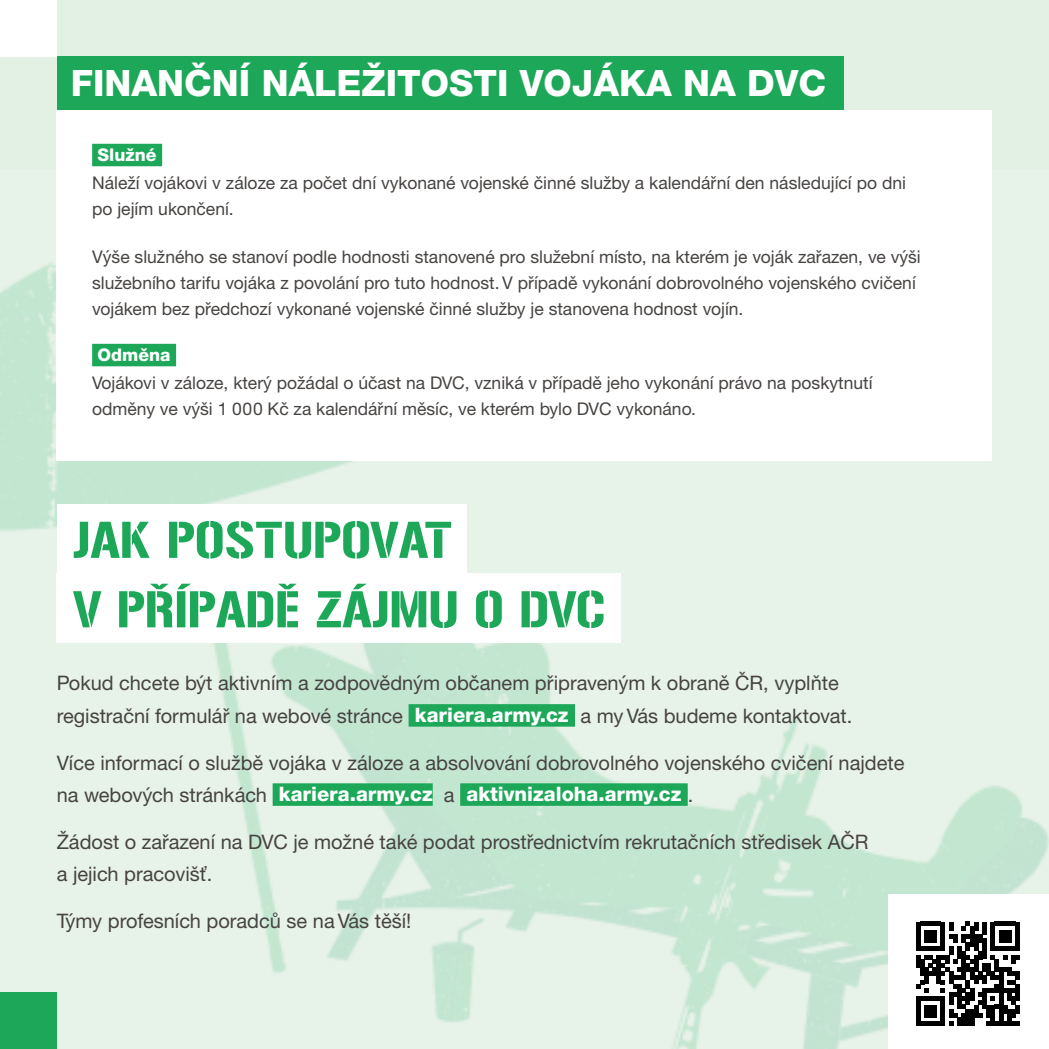
<style>
.page{position:relative;width:1049px;height:1049px;background:#e3f0e4}
.page>*{position:absolute;margin:0;border:0;box-sizing:border-box;transform-origin:0 0}
.t1{font:51.25px/69.5px "Gunplay";color:#1da859}
.t2{font:800 36.5px "Helvetica Neue CE";color:#fff}
.t3{font:20px/32.5px "Helvetica Neue CE";color:#464341}
.t4{font:17.5px/26.2px "Helvetica Neue CE";color:#464341}
.t5{font:800 17.5px "Helvetica Neue CE";color:#fff}
.s1{font-weight:800;color:#fff}
</style>
<div class="page">
<img style="left:0;top:169px;width:1049px;height:880px">
<div style="left:57px;top:110px;width:935px;height:351px;background:#fff"></div>
<div style="left:92px;top:144px;width:70px;height:22px;background:#1da859"></div>
<div style="left:92px;top:344px;width:84px;height:22px;background:#1da859"></div>
<div style="left:0;top:992px;width:57px;height:57px;background:#1da859"></div>
<div style="left:0;top:0;width:57px;height:57px;background:#fff"></div>
<div style="left:57px;top:57px;width:786px;height:53px;background:#1da859"></div>
<div style="left:409px;top:704px;width:166px;height:23px;background:#1da859"></div>
<div style="left:273px;top:783px;width:160px;height:23px;background:#1da859"></div>
<div style="left:460px;top:783px;width:228px;height:23px;background:#1da859"></div>
<div style="left:57px;top:504px;width:409px;height:69px;background:#fff"></div>
<div style="left:57px;top:573px;width:564px;height:70px;background:#fff"></div>
<div style="left:889px;top:895px;width:160px;height:154px;background:#fff"></div>
<svg style="left:916px;top:922px;width:104px;height:103px"></svg>
<h2 class="t2" style="left:71px;top:61px;width:757px">FINANČNÍ NÁLEŽITOSTI VOJÁKA NA DVC</h2>
<p class="t5" style="left:98px;top:144px;width:60px">Služné</p>
<p class="t4" style="left:92px;top:170px;width:815px">Náleží vojákovi v záloze za počet dní vykonané vojenské činné služby a kalendářní den následující po dni po jejím ukončení.</p>
<p class="t4" style="left:92px;top:243px;width:830px">Výše služného se stanoví podle hodnosti stanovené pro služební místo, na kterém je voják zařazen, ve výši služebního tarifu vojáka z povolání pro tuto hodnost. V případě vykonání dobrovolného vojenského cvičení vojákem bez předchozí vykonané vojenské činné služby je stanovena hodnost vojín.</p>
<p class="t5" style="left:98px;top:344px;width:74px">Odměna</p>
<p class="t4" style="left:92px;top:370px;width:782px">Vojákovi v záloze, který požádal o účast na DVC, vzniká v případě jeho vykonání právo na poskytnutí odměny ve výši 1 000 Kč za kalendářní měsíc, ve kterém bylo DVC vykonáno.</p>
<h1 class="t1" style="left:73px;top:501px;width:534px">JAK POSTUPOVAT<br>V PŘÍPADĚ ZÁJMU O DVC</h1>
<p class="t3" style="left:57px;top:667px;width:797px">Pokud chcete být aktivním a zodpovědným občanem připraveným k obraně ČR, vyplňte registrační formulář na webové stránce <span class="s1">kariera.army.cz</span> a my Vás budeme kontaktovat.</p>
<p class="t3" style="left:57px;top:747px;width:849px;line-height:31.2px">Více informací o službě vojáka v záloze a absolvování dobrovolného vojenského cvičení najdete na webových stránkách <span class="s1">kariera.army.cz</span> a <span class="s1">aktivnizaloha.army.cz</span> .</p>
<p class="t3" style="left:57px;top:825px;width:813px">Žádost o zařazení na DVC je možné také podat prostřednictvím rekrutačních středisek AČR a jejich pracovišť.</p>
<p class="t3" style="left:57px;top:905px;width:356px">Týmy profesních poradců se na Vás těší!</p>
</div>
